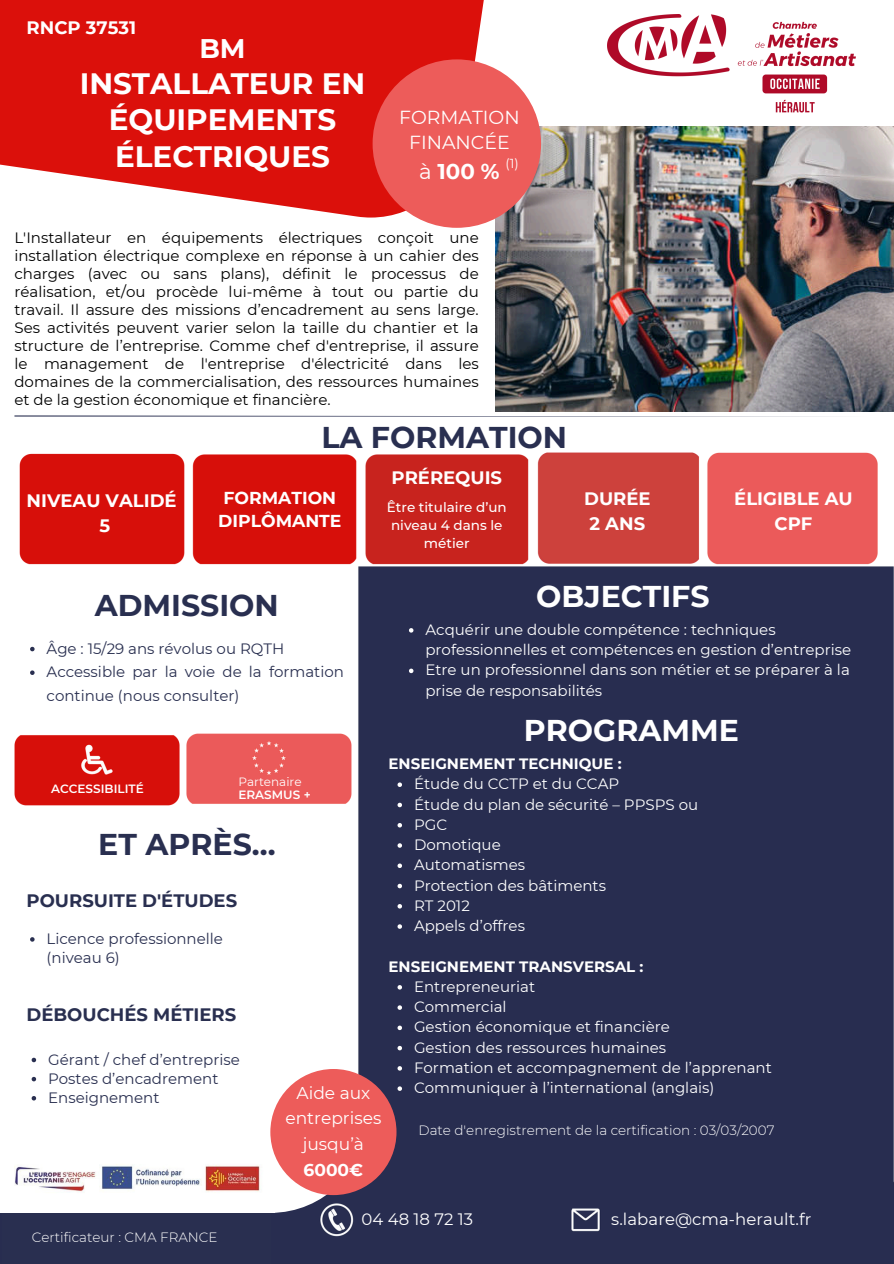
<style>
.page{position:relative;width:894px;height:1264px;background:#fff}
.page>*{position:absolute;margin:0;border:0;box-sizing:border-box;transform-origin:0 0}
.t1{font:700 30px "Montserrat";color:#292f50}
.t2{font:700 30px "Montserrat";color:#fff}
.t3{font:700 29.4px/36.6px "Montserrat";color:#fff;text-align:center}
.t4{font:700 26.85px "Montserrat";color:#fff}
.t5{font:700 21.3px "Montserrat";color:#fff}
.t6{font:18.9px/25.5px "Montserrat";color:#fff;text-align:center}
.t7{font:700 18px/24.8px "Montserrat";color:#fff;text-align:center}
.t8{font:700 18px "Montserrat";color:#292f50}
.t9{font:700 17.25px/23.7px "Montserrat";color:#fff;text-align:center}
.t10{font:17.1px/25.8px "Montserrat";color:#fff;text-align:center}
.t11{font:16.5px "Montserrat";letter-spacing:.005em;color:#fff}
.t12{font:15px/18px "Montserrat";color:#000;text-align:justify}
.t13{font:15px/20.2px "Montserrat";color:#fff}
.t14{font:15px/23.7px "Montserrat";color:#292f50}
.t15{font:700 15px "Montserrat";color:#fff}
.t16{font:300 13.5px "Montserrat";color:#fff}
.t17{font:500 13.5px/18px "Montserrat";color:#fff;text-align:center}
.t18{font:13.05px "Montserrat";color:#fff}
.t19{font:12px/13px "Montserrat";color:#fff}
.t20{font:600 12px "Montserrat";color:#fff}
.s1{font-weight:400}
.s2{font-weight:600}
.s3{font-weight:700}
</style>
<div class="page">
<svg style="left:14px;top:415px;width:390px;height:1px"></svg>
<img style="left:0;top:452px;width:893px;height:811px">
<img style="left:8px;top:727px;width:350px;height:85px">
<img style="left:495px;top:127px;width:398px;height:285px">
<svg style="left:0;top:0;width:484px;height:217px;background:#de2925"></svg>
<div style="left:372px;top:59px;width:169px;height:169px;background:#ed5c5a;border-radius:84px"></div>
<img style="left:607px;top:14px;width:248px;height:99px">
<div style="left:2px;top:1178px;width:268px;height:85px;background:#292f50"></div>
<div style="left:174px;top:1019px;width:193px;height:193px;background:#fff;border-radius:50%"></div>
<div style="left:0;top:1157px;width:274px;height:55px;background:#fff"></div>
<img style="left:14px;top:1150px;width:246px;height:42px">
<div style="left:270px;top:1068px;width:126px;height:127px;background:#ed5c5a;border-radius:63px"></div>
<svg style="left:30px;top:647px;width:5px;height:4px"></svg>
<svg style="left:30px;top:670px;width:5px;height:5px"></svg>
<svg style="left:30px;top:937px;width:5px;height:4px"></svg>
<svg style="left:32px;top:1057px;width:4px;height:5px"></svg>
<svg style="left:32px;top:1076px;width:4px;height:5px"></svg>
<svg style="left:32px;top:1095px;width:4px;height:5px"></svg>
<svg style="left:409px;top:628px;width:4px;height:4px"></svg>
<svg style="left:409px;top:668px;width:4px;height:5px"></svg>
<svg style="left:397px;top:782px;width:5px;height:5px"></svg>
<svg style="left:397px;top:802px;width:5px;height:5px"></svg>
<svg style="left:397px;top:823px;width:5px;height:4px"></svg>
<svg style="left:397px;top:843px;width:5px;height:4px"></svg>
<svg style="left:397px;top:863px;width:5px;height:5px"></svg>
<svg style="left:397px;top:883px;width:5px;height:5px"></svg>
<svg style="left:397px;top:904px;width:5px;height:4px"></svg>
<svg style="left:397px;top:924px;width:5px;height:4px"></svg>
<svg style="left:397px;top:985px;width:5px;height:4px"></svg>
<svg style="left:397px;top:1005px;width:5px;height:4px"></svg>
<svg style="left:397px;top:1025px;width:5px;height:5px"></svg>
<svg style="left:397px;top:1045px;width:5px;height:5px"></svg>
<svg style="left:397px;top:1066px;width:5px;height:4px"></svg>
<svg style="left:397px;top:1086px;width:5px;height:4px"></svg>
<p class="t7" style="left:27px;top:16px;width:111px">RNCP 37531</p>
<h2 class="t4" style="left:199px;top:32px;width:48px">BM</h2>
<h2 class="t3" style="left:80px;top:65px;width:287px">INSTALLATEUR EN<br>ÉQUIPEMENTS<br>ÉLECTRIQUES</h2>
<p class="t6" style="left:399px;top:104px;width:122px">FORMATION<br>FINANCÉE</p>
<p class="t5" style="left:419px;top:158px;width:82px"><span class="s1">à</span> 100 %</p>
<p class="t18" style="left:505px;top:155px;width:15px">(1)</p>
<p class="t12" style="left:14px;top:228px;width:465px">L'Installateur en équipements électriques conçoit une installation électrique complexe en réponse à un cahier des charges (avec ou sans plans), définit le processus de réalisation, et/ou procède lui-même à tout ou partie du travail. Il assure des missions d’encadrement au sens large.<br>Ses activités peuvent varier selon la taille du chantier et la structure de l’entreprise. Comme chef d'entreprise, il assure le management de l'entreprise d'électricité dans les domaines de la commercialisation, des ressources humaines et de la gestion économique et financière.</p>
<h2 class="t7" style="left:27px;top:488px;width:151px">NIVEAU VALIDÉ<br>5</h2>
<h2 class="t1" style="left:321px;top:419px;width:247px">LA FORMATION</h2>
<h5 class="t9" style="left:218px;top:485px;width:125px">FORMATION<br>DIPLÔMANTE</h5>
<h2 class="t7" style="left:391px;top:465px;width:112px">PRÉREQUIS</h2>
<h1 class="t17" style="left:386px;top:498px;width:121px">Être titulaire d’un niveau 4 dans le métier</h1>
<p class="t7" style="left:584px;top:486px;width:68px">DURÉE<br>2 ANS</p>
<p class="t7" style="left:734px;top:486px;width:120px">ÉLIGIBLE AU<br>CPF</p>
<h2 class="t1" style="left:95px;top:587px;width:185px">ADMISSION</h2>
<h3 class="t14" style="left:47px;top:636px;width:239px">Âge : 15/29 ans révolus ou RQTH</h3>
<p class="t14" style="left:47px;top:660px;width:299px">Accessible par la voie de la formation continue (nous consulter)</p>
<h1 class="t20" style="left:51px;top:781px;width:94px">ACCESSIBILITÉ</h1>
<h1 class="t19" style="left:238px;top:774px;width:74px">Partenaire<br><span class="s2">ERASMUS +</span></h1>
<h2 class="t1" style="left:98px;top:825px;width:179px">ET APRÈS...</h2>
<p class="t8" style="left:27px;top:889px;width:212px">POURSUITE D'ÉTUDES</p>
<p class="t14" style="left:47px;top:928px;width:178px;line-height:19.2px">Licence professionnelle (niveau 6)</p>
<h1 class="t8" style="left:27px;top:1003px;width:211px">DÉBOUCHÉS MÉTIERS</h1>
<p class="t14" style="left:48px;top:1047px;width:193px">Gérant / chef d’entreprise</p>
<p class="t14" style="left:48px;top:1066px;width:172px">Postes d’encadrement</p>
<h4 class="t14" style="left:48px;top:1085px;width:113px">Enseignement</h4>
<p class="t10" style="left:285px;top:1079px;width:97px">Aide aux entreprises jusqu’à<br><span class="s3">6000€</span></p>
<h6 class="t2" style="left:536px;top:577px;width:175px">OBJECTIFS</h6>
<p class="t13" style="left:425px;top:619px;width:427px">Acquérir une double compétence : techniques professionnelles et compétences en gestion d’entreprise</p>
<p class="t13" style="left:425px;top:660px;width:426px">Etre un professionnel dans son métier et se préparer à la prise de responsabilités</p>
<h1 class="t2" style="left:523px;top:711px;width:216px">PROGRAMME</h1>
<p class="t15" style="left:388px;top:754px;width:234px">ENSEIGNEMENT TECHNIQUE :</p>
<p class="t13" style="left:414px;top:773px;width:207px">Étude du CCTP et du CCAP</p>
<p class="t13" style="left:414px;top:794px;width:285px">Étude du plan de sécurité – PPSPS ou</p>
<p class="t13" style="left:414px;top:814px;width:35px">PGC</p>
<p class="t13" style="left:414px;top:834px;width:88px">Domotique</p>
<h4 class="t13" style="left:414px;top:854px;width:113px">Automatismes</h4>
<p class="t13" style="left:414px;top:875px;width:193px">Protection des bâtiments</p>
<p class="t13" style="left:414px;top:895px;width:57px">RT 2012</p>
<p class="t13" style="left:414px;top:915px;width:112px">Appels d’offres</p>
<p class="t15" style="left:388px;top:957px;width:256px">ENSEIGNEMENT TRANSVERSAL :</p>
<p class="t13" style="left:414px;top:976px;width:123px">Entrepreneuriat</p>
<p class="t13" style="left:414px;top:996px;width:94px">Commercial</p>
<h1 class="t13" style="left:414px;top:1016px;width:257px">Gestion économique et financière</h1>
<h2 class="t13" style="left:414px;top:1037px;width:254px">Gestion des ressources humaines</h2>
<p class="t13" style="left:414px;top:1057px;width:359px">Formation et accompagnement de l’apprenant</p>
<h2 class="t13" style="left:414px;top:1077px;width:302px">Communiquer à l’international (anglais)</h2>
<h3 class="t16" style="left:418px;top:1122px;width:357px">Date d'enregistrement de la certification : 03/03/2007</h3>
<p class="t16" style="left:32px;top:1228px;width:187px">Certificateur : CMA FRANCE</p>
<p class="t11" style="left:361px;top:1208px;width:113px">04 48 18 72 13</p>
<p class="t11" style="left:611px;top:1208px;width:201px">s.labare@cma-herault.fr</p>
</div>
